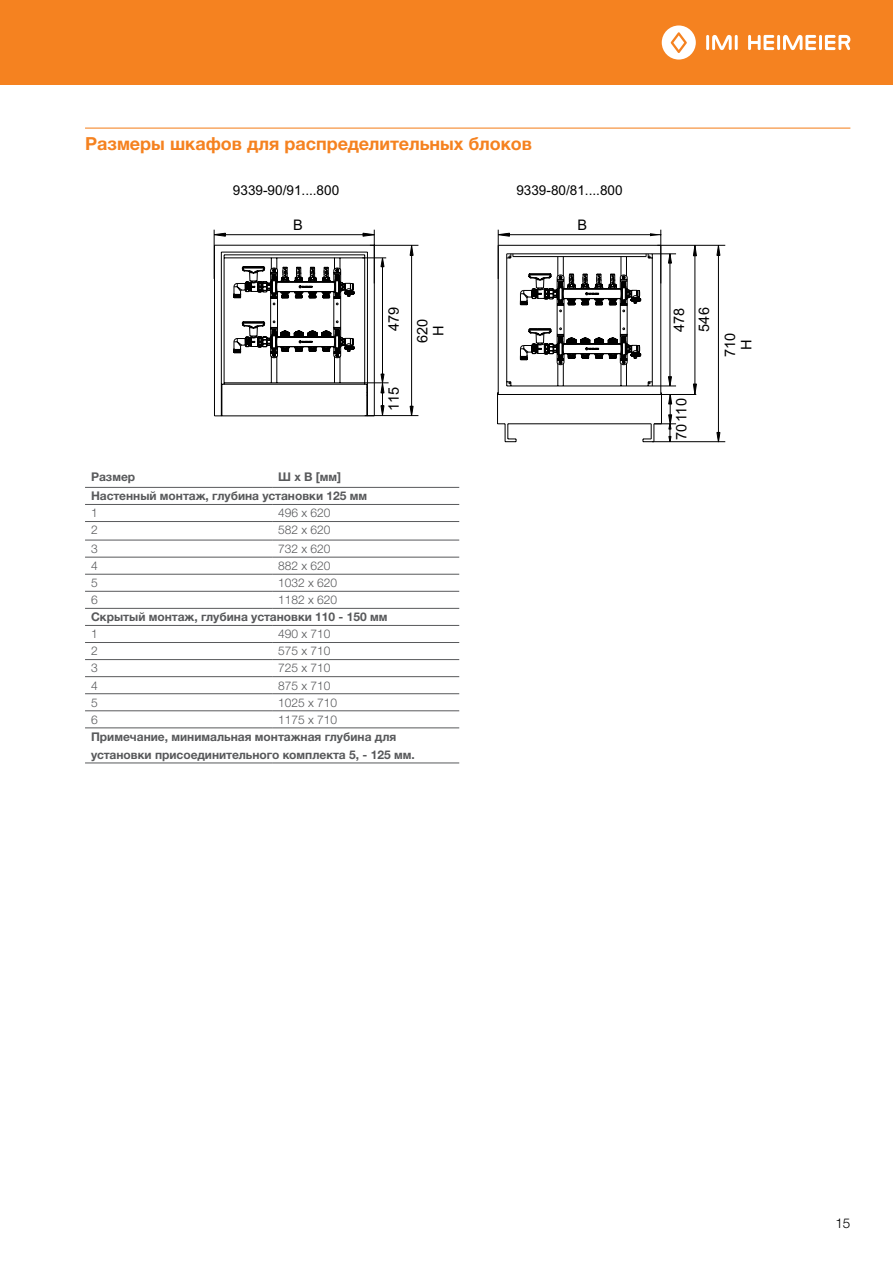
<style>
.page{position:relative;width:893px;height:1263px;background:#fff}
.page>*{position:absolute;margin:0;border:0;box-sizing:border-box;transform-origin:0 0}
.t1{font:700 18px "Helvetica Neue LTW1 G";color:#f58220}
.t2{font:14.55px/28.7px "Arial";color:#000}
.t3{font:13.65px "Arial";color:#000}
.t4{font:300 13.5px "Helvetica Neue LTW1 G";color:#000}
.t5{font:700 12px/19.2px "Helvetica Neue LTW1 G";color:#58595b}
.t6{font:300 12px "Helvetica Neue LTW1 G";color:#58595b}
</style>
<div class="page">
<div style="left:0;top:0;width:893px;height:85px;background:#f58220"></div>
<hr style="left:706px;top:35px;width:3px;height:15px;background:#fff">
<hr style="left:735px;top:35px;width:3px;height:15px;background:#fff">
<svg style="left:712px;top:35px;width:20px;height:15px"></svg>
<svg style="left:662px;top:25px;width:34px;height:35px"></svg>
<hr style="left:777px;top:35px;width:3px;height:15px;background:#fff">
<svg style="left:748px;top:35px;width:26px;height:15px"></svg>
<hr style="left:819px;top:35px;width:3px;height:15px;background:#fff">
<svg style="left:783px;top:35px;width:33px;height:15px"></svg>
<svg style="left:825px;top:35px;width:25px;height:15px"></svg>
<hr style="left:85px;top:128px;width:765px;height:1px;background:#f58220">
<hr style="left:85px;top:487px;width:187px;height:1px;background:#58595b">
<hr style="left:272px;top:487px;width:187px;height:1px;background:#58595b">
<hr style="left:85px;top:504px;width:187px;height:1px;background:#58595b">
<hr style="left:272px;top:504px;width:187px;height:1px;background:#58595b">
<hr style="left:85px;top:521px;width:187px;height:1px;background:#58595b">
<hr style="left:272px;top:521px;width:187px;height:1px;background:#58595b">
<hr style="left:85px;top:540px;width:187px;height:1px;background:#58595b">
<hr style="left:272px;top:540px;width:187px;height:1px;background:#58595b">
<hr style="left:85px;top:557px;width:187px;height:1px;background:#58595b">
<hr style="left:272px;top:557px;width:187px;height:1px;background:#58595b">
<hr style="left:85px;top:574px;width:187px;height:1px;background:#58595b">
<hr style="left:272px;top:574px;width:187px;height:1px;background:#58595b">
<hr style="left:85px;top:591px;width:187px;height:1px;background:#58595b">
<hr style="left:272px;top:591px;width:187px;height:1px;background:#58595b">
<hr style="left:85px;top:608px;width:187px;height:1px;background:#58595b">
<hr style="left:272px;top:608px;width:187px;height:1px;background:#58595b">
<hr style="left:85px;top:625px;width:187px;height:1px;background:#58595b">
<hr style="left:272px;top:625px;width:187px;height:1px;background:#58595b">
<hr style="left:85px;top:642px;width:187px;height:1px;background:#58595b">
<hr style="left:272px;top:642px;width:187px;height:1px;background:#58595b">
<hr style="left:85px;top:659px;width:187px;height:1px;background:#58595b">
<hr style="left:272px;top:659px;width:187px;height:1px;background:#58595b">
<hr style="left:85px;top:676px;width:187px;height:1px;background:#58595b">
<hr style="left:272px;top:676px;width:187px;height:1px;background:#58595b">
<hr style="left:85px;top:693px;width:187px;height:1px;background:#58595b">
<hr style="left:272px;top:693px;width:187px;height:1px;background:#58595b">
<hr style="left:85px;top:710px;width:187px;height:1px;background:#58595b">
<hr style="left:272px;top:710px;width:187px;height:1px;background:#58595b">
<hr style="left:85px;top:728px;width:187px;height:1px;background:#58595b">
<hr style="left:85px;top:763px;width:187px;height:1px;background:#58595b">
<hr style="left:272px;top:763px;width:187px;height:1px;background:#58595b">
<hr style="left:272px;top:728px;width:187px;height:1px;background:#58595b">
<svg style="left:215px;top:233px;width:11px;height:4px"></svg>
<svg style="left:363px;top:233px;width:11px;height:4px"></svg>
<hr style="left:214px;top:230px;width:1px;height:49px;background:#000">
<hr style="left:218px;top:234px;width:156px;height:1px;background:#000">
<hr style="left:374px;top:230px;width:1px;height:53px;background:#000">
<svg style="left:717px;top:432px;width:3px;height:9px"></svg>
<svg style="left:717px;top:246px;width:3px;height:10px"></svg>
<hr style="left:718px;top:246px;width:1px;height:192px;background:#000">
<hr style="left:657px;top:245px;width:68px;height:1px;background:#000">
<hr style="left:652px;top:394px;width:44px;height:1px;background:#000">
<svg style="left:214px;top:245px;width:462px;height:197px"></svg>
<hr style="left:652px;top:441px;width:73px;height:1px;background:#000">
<svg style="left:693px;top:384px;width:4px;height:11px"></svg>
<svg style="left:693px;top:245px;width:4px;height:11px"></svg>
<hr style="left:695px;top:245px;width:1px;height:145px;background:#000">
<svg style="left:499px;top:233px;width:11px;height:4px"></svg>
<svg style="left:650px;top:233px;width:10px;height:3px"></svg>
<hr style="left:498px;top:230px;width:1px;height:49px;background:#000">
<hr style="left:503px;top:234px;width:158px;height:1px;background:#000">
<hr style="left:660px;top:230px;width:1px;height:53px;background:#000">
<h1 class="t1" style="left:85px;top:132px;width:448px">Размеры шкафов для распределительных блоков</h1>
<p class="t3" style="left:233px;top:181px;width:108px">9339-90/91....800</p>
<p class="t3" style="left:516px;top:181px;width:108px">9339-80/81....800</p>
<p class="t2" style="left:293px;top:211px;width:11px">B</p>
<p class="t2" style="left:577px;top:211px;width:11px">B</p>
<p class="t2" style="left:379px;top:343px;width:38px;text-indent:12px;rotate:-90deg">479<br>620</p>
<p class="t2" style="left:424px;top:336px;width:12px;rotate:-90deg">H</p>
<p class="t2" style="left:379px;top:410px;width:25px;rotate:-90deg">115</p>
<p class="t5" style="left:91px;top:467px;width:278px;text-indent:187px">Ш x В [мм]<br>Настенный монтаж, глубина установки 125 мм</p>
<p class="t6" style="left:91px;top:506px;width:8px">1</p>
<p class="t6" style="left:278px;top:506px;width:54px">496 x 620</p>
<p class="t6" style="left:91px;top:523px;width:8px">2</p>
<p class="t6" style="left:278px;top:523px;width:54px">582 x 620</p>
<p class="t6" style="left:91px;top:541px;width:8px">3</p>
<p class="t6" style="left:278px;top:541px;width:54px">732 x 620</p>
<p class="t6" style="left:91px;top:558px;width:8px">4</p>
<p class="t6" style="left:278px;top:558px;width:54px">882 x 620</p>
<p class="t6" style="left:91px;top:575px;width:8px">5</p>
<p class="t6" style="left:278px;top:575px;width:61px">1032 x 620</p>
<p class="t6" style="left:91px;top:592px;width:8px">6</p>
<p class="t6" style="left:278px;top:592px;width:61px">1182 x 620</p>
<p class="t5" style="left:91px;top:607px;width:298px">Скрытый монтаж, глубина установки 110 - 150 мм</p>
<p class="t6" style="left:91px;top:627px;width:8px">1</p>
<p class="t6" style="left:278px;top:627px;width:54px">490 x 710</p>
<p class="t6" style="left:91px;top:644px;width:8px">2</p>
<p class="t6" style="left:278px;top:644px;width:54px">575 x 710</p>
<p class="t6" style="left:91px;top:661px;width:8px">3</p>
<p class="t6" style="left:278px;top:661px;width:54px">725 x 710</p>
<p class="t6" style="left:91px;top:678px;width:8px">4</p>
<p class="t6" style="left:278px;top:678px;width:54px">875 x 710</p>
<p class="t6" style="left:91px;top:695px;width:8px">5</p>
<p class="t6" style="left:278px;top:695px;width:61px">1025 x 710</p>
<p class="t6" style="left:91px;top:712px;width:8px">6</p>
<p class="t6" style="left:278px;top:712px;width:61px">1175 x 710</p>
<p class="t5" style="left:91px;top:727px;width:325px;line-height:18px">Примечание, минимальная монтажная глубина для установки присоединительного комплекта 5, - 125 мм.</p>
<p class="t5" style="left:91px;top:467px;width:46px">Размер</p>
<p class="t2" style="left:667px;top:332px;width:26px;line-height:24.9px;rotate:-90deg">478<br>546</p>
<p class="t2" style="left:722px;top:357px;width:26px;line-height:16px;text-align:center;rotate:-90deg">710<br>H</p>
<p class="t2" style="left:667px;top:440px;width:43px;rotate:-90deg">70 110</p>
<p class="t4" style="left:835px;top:1215px;width:17px">15</p>
</div>
